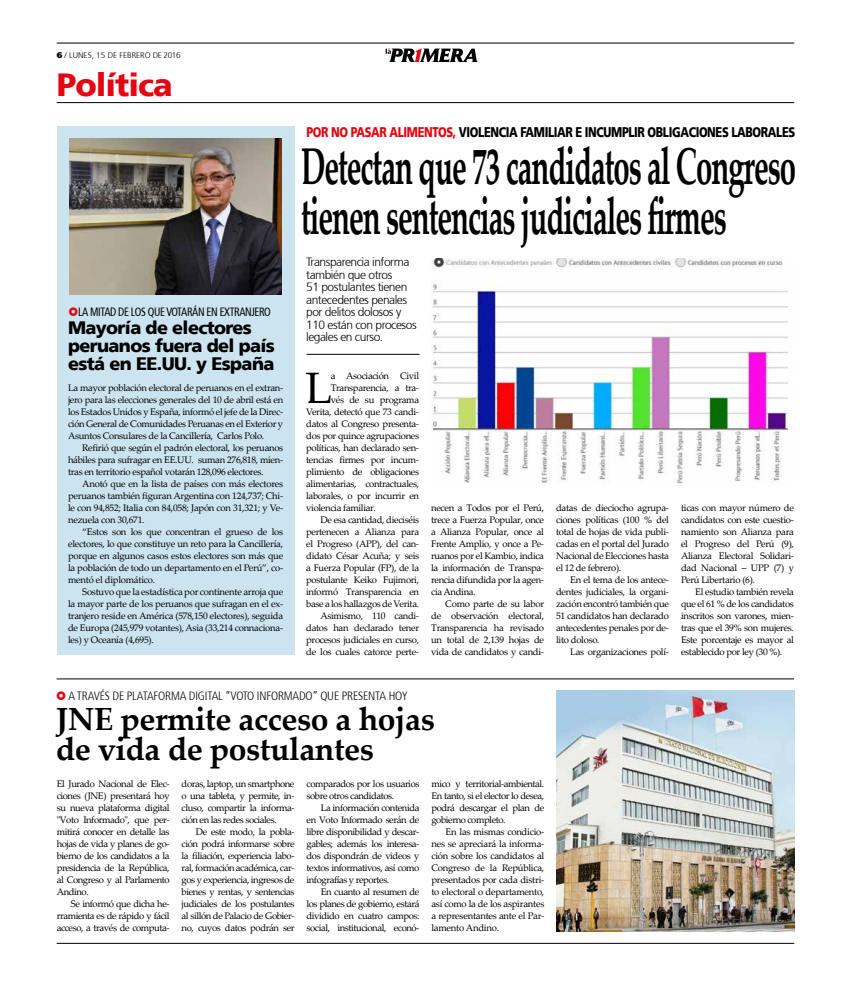
<style>
.page{position:relative;width:851px;height:993px;background:#fff}
.page>*{position:absolute;margin:0;border:0;box-sizing:border-box;transform-origin:0 0}
.t1{font:700 51.7px/50.6px "Palatino Linotype";letter-spacing:-.035em;color:#000;scale:.57 1}
.t2{font:44px "Palatino Linotype";color:#000}
.t3{font:700 32px/30px "Palatino Linotype";letter-spacing:-.015em;color:#000}
.t4{font:900 32px "Frutiger 75";letter-spacing:-.03em;color:#e30613}
.t5{font:900 18px/18px "Frutiger 75";letter-spacing:-.035em;color:#000}
.t6{font:900 14px "Frutiger 75";letter-spacing:-.035em;color:#000;scale:.8 1}
.t7{font:300 12px/12.5px "Frutiger 45";letter-spacing:-.04em;color:#000}
.t8{font:300 condensed 12px "Frutiger 47";letter-spacing:-.015em;color:#000}
.t9{font:condensed 12px "Frutiger 57";letter-spacing:-.035em;color:#000;scale:.9 1}
.t10{font:9.5px/12px "Palatino Linotype";letter-spacing:-.035em;color:#000;text-align:justify}
.t11{font:300 8.2px "Frutiger 45";color:#000}
.s1{font-family:"Frutiger";font-weight:900}
.s2{color:#e30613}
</style>
<div class="page">
<hr style="left:57px;top:102px;width:737px;height:1px;background:#000">
<hr style="left:57px;top:43px;width:737px;height:1px;background:#000">
<svg style="left:385px;top:48px;width:93px;height:14px"></svg>
<hr style="left:57px;top:942px;width:737px;height:1px;background:#000">
<img style="left:431px;top:259px;width:358px;height:225px">
<hr style="left:57px;top:678px;width:737px;height:1px;background:#000">
<hr style="left:306px;top:354px;width:113px;height:1px;background:#000">
<div style="left:57px;top:126px;width:237px;height:529px;background:#cce4ef"></div>
<img style="left:70px;top:139px;width:211px;height:156px">
<img style="left:556px;top:690px;width:238px;height:240px">
<p class="t11" style="left:57px;top:50px;width:125px"><span class="s1">6</span> / LUNES, 15 DE FEBRERO DE 2016</p>
<h3 class="t4" style="left:57px;top:66px;width:118px">Política</h3>
<p class="t9" style="left:78px;top:305px;width:216px">LA MITAD DE LOS QUE VOTARÁN EN EXTRANJERO</p>
<h3 class="t5" style="left:68px;top:318px;width:208px">Mayoría de electores peruanos fuera del país está en EE.UU. y España</h3>
<p class="t10" style="left:68px;top:381px;width:217px">La mayor población electoral de peruanos en el extran&shy;jero para las elecciones generales del 10 de abril está en los Estados Unidos y España, informó el jefe de la Direc&shy;ción General de Comunidades Peruanas en el Exterior y Asuntos Consulares de la Cancillería, Carlos Polo.</p>
<p class="t10" style="left:68px;top:441px;width:217px;text-indent:14px">Refirió que según el padrón electoral, los peruanos hábiles para sufragar en EE.UU. suman 276,818, mien&shy;tras en territorio español votarán 128,096 electores.</p>
<p class="t10" style="left:68px;top:477px;width:217px;text-indent:14px">Anotó que en la lista de países con más electores peruanos también figuran Argentina con 124,737; Chi&shy;le con 94,852; Italia con 84,058; Japón con 31,321; y Ve&shy;nezuela con 30,671.</p>
<p class="t10" style="left:68px;top:525px;width:217px;text-indent:14px">“Estos son los que concentran el grueso de los electores, lo que constituye un reto para la Cancillería, porque en algunos casos estos electores son más que la población de todo un departamento en el Perú”, co&shy;mentó el diplomático.</p>
<p class="t10" style="left:68px;top:585px;width:217px;text-indent:14px">Sostuvo que la estadística por continente arroja que la mayor parte de los peruanos que sufragan en el ex&shy;tranjero reside en América (578,150 electores), seguida de Europa (245,979 votantes), Asia (33,214 connaciona&shy;les) y Oceanía (4,695).</p>
<h3 class="t6" style="left:306px;top:124px;width:612px"><span class="s2">POR NO PASAR ALIMENTOS,</span> VIOLENCIA FAMILIAR E INCUMPLIR OBLIGACIONES LABORALES</h3>
<h1 class="t1" style="left:301px;top:139px;width:869px">Detectan que 73 candidatos al Congreso tienen sentencias judiciales firmes</h1>
<p class="t7" style="left:306px;top:256px;width:112px">Transparencia informa también que otros<br>51 postulantes tienen antecedentes penales por delitos dolosos y<br>110 están con procesos legales en curso.</p>
<h2 class="t2" style="left:305px;top:356px;width:28px">L</h2>
<p class="t10" style="left:331px;top:369px;width:90px">a Asociación Civil</p>
<p class="t10" style="left:331px;top:381px;width:90px">Transparencia, a tra-</p>
<p class="t10" style="left:331px;top:393px;width:90px">vés de su programa</p>
<p class="t10" style="left:306px;top:405px;width:114px">Verita, detectó que 73 candi-</p>
<p class="t10" style="left:306px;top:417px;width:114px">datos al Congreso presenta-</p>
<p class="t10" style="left:306px;top:429px;width:114px">dos por quince agrupaciones</p>
<p class="t10" style="left:306px;top:441px;width:114px">políticas, han declarado sen-</p>
<p class="t10" style="left:306px;top:453px;width:114px">tencias firmes por incum-</p>
<p class="t10" style="left:306px;top:465px;width:114px">plimiento de obligaciones</p>
<p class="t10" style="left:306px;top:477px;width:114px">alimentarias, contractuales,</p>
<p class="t10" style="left:306px;top:489px;width:114px">laborales, o por incurrir en</p>
<p class="t10" style="left:306px;top:501px;width:71px">violencia familiar.</p>
<p class="t10" style="left:320px;top:513px;width:100px">De esa cantidad, dieciséis</p>
<p class="t10" style="left:306px;top:525px;width:114px">pertenecen a Alianza para</p>
<p class="t10" style="left:306px;top:537px;width:114px">el Progreso (APP), del can-</p>
<p class="t10" style="left:306px;top:549px;width:114px">didato César Acuña; y seis</p>
<p class="t10" style="left:306px;top:561px;width:114px">a Fuerza Popular (FP), de la</p>
<p class="t10" style="left:306px;top:573px;width:114px">postulante Keiko Fujimori,</p>
<p class="t10" style="left:306px;top:585px;width:114px">informó Transparencia en</p>
<p class="t10" style="left:306px;top:597px;width:114px">base a los hallazgos de Verita.</p>
<p class="t10" style="left:320px;top:609px;width:100px">Asimismo, 110 candi-</p>
<p class="t10" style="left:306px;top:621px;width:114px">datos han declarado tener</p>
<p class="t10" style="left:306px;top:633px;width:114px">procesos judiciales en curso,</p>
<p class="t10" style="left:306px;top:645px;width:114px">de los cuales catorce perte-</p>
<p class="t10" style="left:431px;top:501px;width:114px">necen a Todos por el Perú, trece a Fuerza Popular, once a Alianza Popular, once al Frente Amplio, y once a Pe&shy;ruanos por el Kambio, indica la información de Transpa&shy;rencia difundida por la agen&shy;cia Andina.</p>
<p class="t10" style="left:431px;top:597px;width:114px;text-indent:14px">Como parte de su labor de observación electoral, Transparencia ha revisado un total de 2,139 hojas de vida de candidatos y candi-</p>
<p class="t10" style="left:556px;top:501px;width:114px">datas de dieciocho agrupa&shy;ciones políticas (100 % del total de hojas de vida publi&shy;cadas en el portal del Jurado Nacional de Elecciones hasta el 12 de febrero).</p>
<p class="t10" style="left:556px;top:573px;width:114px;text-indent:14px">En el tema de los antece&shy;dentes judiciales, la organi&shy;zación encontró también que 51 candidatos han declarado antecedentes penales por de&shy;lito doloso.</p>
<p class="t10" style="left:570px;top:645px;width:100px">Las organizaciones polí-</p>
<p class="t10" style="left:681px;top:501px;width:114px">ticas con mayor número de candidatos con este cuestio&shy;namiento son Alianza para el Progreso del Perú (9), Alianza Electoral Solidari&shy;dad Nacional – UPP (7) y Perú Libertario (6).</p>
<p class="t10" style="left:681px;top:585px;width:114px;text-indent:14px">El estudio también revela que el 61 % de los candidatos inscritos son varones, mien&shy;tras que el 39% son mujeres.<br>Este porcentaje es mayor al establecido por ley (30 %).</p>
<p class="t8" style="left:68px;top:689px;width:341px">A TRAVÉS DE PLATAFORMA DIGITAL “VOTO INFORMADO” QUE PRESENTA HOY</p>
<h3 class="t3" style="left:56px;top:703px;width:380px">JNE permite acceso a hojas de vida de postulantes</h3>
<p class="t10" style="left:57px;top:777px;width:114px">El Jurado Nacional de Elec&shy;ciones (JNE) presentará hoy su nueva plataforma digital "Voto Informado", que per&shy;mitirá conocer en detalle las hojas de vida y planes de go&shy;bierno de los candidatos a la presidencia de la República, al Congreso y al Parlamento Andino.</p>
<p class="t10" style="left:57px;top:897px;width:114px;text-indent:14px">Se informó que dicha he&shy;rramienta es de rápido y fácil acceso, a través de computa-</p>
<p class="t10" style="left:182px;top:777px;width:114px">doras, laptop, un smartphone o una tableta, y permite, in&shy;cluso, compartir la informa&shy;ción en las redes sociales.</p>
<p class="t10" style="left:182px;top:825px;width:114px;text-indent:14px">De este modo, la pobla&shy;ción podrá informarse sobre la filiación, experiencia labo&shy;ral, formación académica, car&shy;gos y experiencia, ingresos de bienes y rentas, y sentencias judiciales de los postulantes al sillón de Palacio de Gobier&shy;no, cuyos datos podrán ser</p>
<p class="t10" style="left:306px;top:777px;width:114px">comparados por los usuarios sobre otros candidatos.</p>
<p class="t10" style="left:306px;top:801px;width:114px;text-indent:14px">La información contenida en Voto Informado serán de libre disponibilidad y descar&shy;gables; además los interesa&shy;dos dispondrán de videos y textos informativos, así como infografías y reportes.</p>
<p class="t10" style="left:306px;top:885px;width:114px;text-indent:14px">En cuanto al resumen de los planes de gobierno, estará dividido en cuatro campos: social, institucional, econó-</p>
<p class="t10" style="left:431px;top:777px;width:114px">mico y territorial-ambiental.<br>En tanto, si el elector lo desea, podrá descargar el plan de gobierno completo.</p>
<p class="t10" style="left:431px;top:825px;width:114px;text-indent:14px">En las mismas condicio&shy;nes se apreciará la informa&shy;ción sobre los candidatos al Congreso de la República, presentados por cada distri&shy;to electoral o departamento, así como la de los aspirantes a representantes ante el Par&shy;lamento Andino.</p>
</div>
